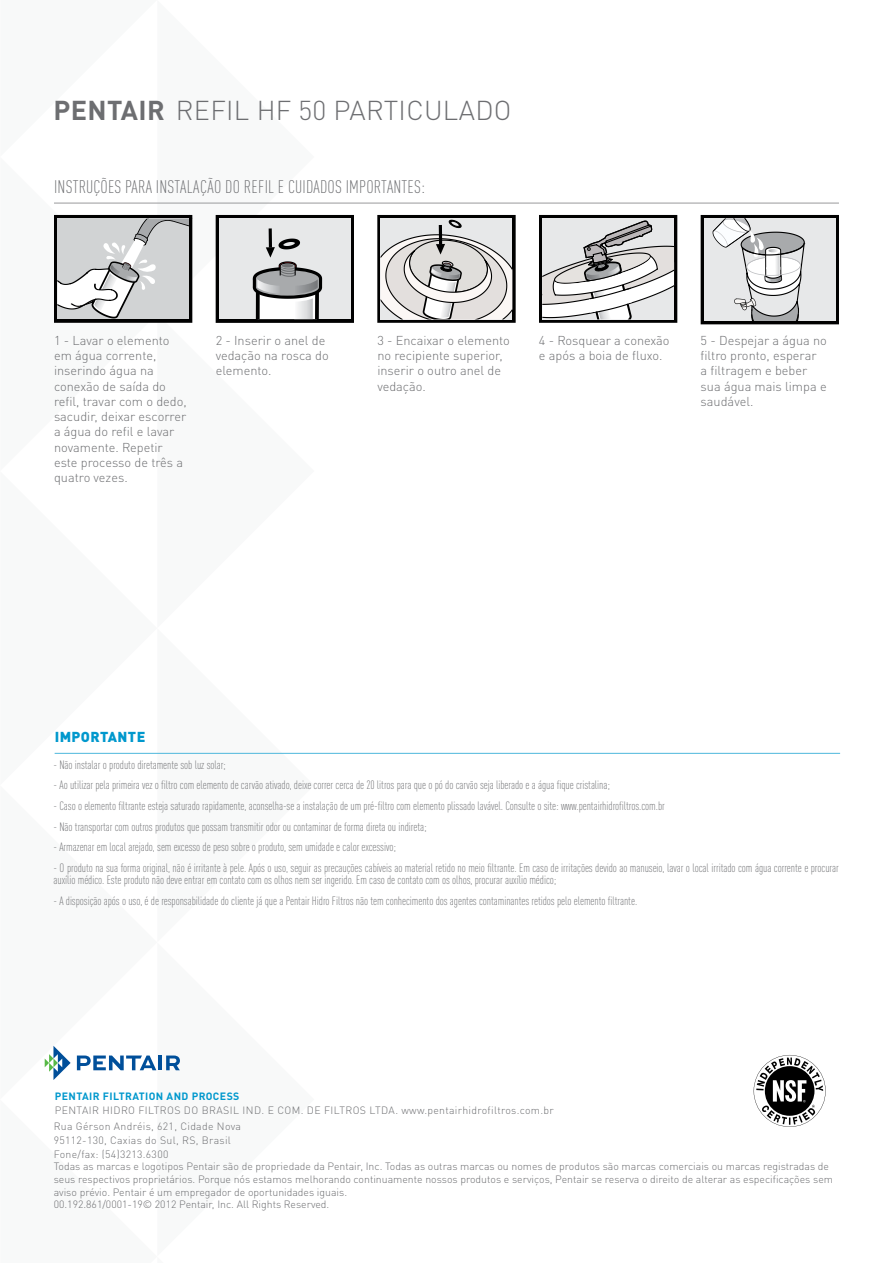
<style>
.page{position:relative;width:893px;height:1263px;background:#fff}
.page>*{position:absolute;margin:0;border:0;box-sizing:border-box;transform-origin:0 0}
.t1{font:300 27px "DIN Pro";letter-spacing:.01em;color:#6d6e71}
.t2{font:700 27px "DIN Pro";color:#6d6e71}
.t3{font:300 condensed 18px "DIN Pro";letter-spacing:.01em;color:#6d6e71}
.t4{font:900 14.25px "DIN Pro";letter-spacing:.03em;color:#0098cd}
.t5{font:300 12.75px/15.3px "DIN Pro";color:#6d6e71}
.t6{font:300 condensed 12px/12px "DIN Pro";letter-spacing:-.005em;color:#6d6e71}
.t7{font:300 10.5px/12.8px "DIN Pro";color:#6d6e71}
.t8{font:300 10.5px/14.2px "DIN Pro";letter-spacing:.03em;color:#6d6e71}
.t9{font:700 10.5px "DIN Pro";letter-spacing:.04em;color:#0098cd}
.t10{font:300 10.5px "DIN Pro";letter-spacing:.04em;color:#6d6e71}
</style>
<div class="page">
<svg style="left:45px;top:1046px;width:26px;height:34px"></svg>
<svg style="left:77px;top:1055px;width:79px;height:15px"></svg>
<hr style="left:159px;top:1055px;width:3px;height:15px;background:#004f9a">
<svg style="left:166px;top:1055px;width:14px;height:15px"></svg>
<hr style="left:55px;top:753px;width:785px;height:1px;background:#4db7dc">
<svg style="left:754px;top:1055px;width:72px;height:72px"></svg>
<hr style="left:54px;top:203px;width:785px;height:1px;background:#999a9c">
<svg style="left:54px;top:215px;width:138px;height:108px"></svg>
<svg style="left:216px;top:215px;width:138px;height:108px;background:#babbbc"></svg>
<svg style="left:377px;top:215px;width:139px;height:108px"></svg>
<svg style="left:539px;top:215px;width:138px;height:108px"></svg>
<svg style="left:701px;top:215px;width:138px;height:109px;background:#c2c3c4"></svg>
<h1 class="t2" style="left:54px;top:88px;width:17px">PENTAIR</h1>
<h1 class="t1" style="left:176px;top:89px;width:337px">REFIL HF 50 PARTICULADO</h1>
<h2 class="t3" style="left:54px;top:174px;width:109px">iNSTRUÇÕES PARA INSTALA</h2>
<h2 class="t3" style="left:200px;top:174px;width:226px">ÇÃO do refil e cuidados importantes:</h2>
<p class="t5" style="left:54px;top:331px;width:134px">1 - Lavar o elemento em água corrente, inserindo água na conexão de saída do refil, travar com o dedo, sacudir, deixar escorrer a água do refil e lavar novamente. Repetir este processo de três a quatro vezes.</p>
<p class="t5" style="left:216px;top:331px;width:115px">2 - Inserir o anel de vedação na rosca do elemento.</p>
<p class="t5" style="left:377px;top:331px;width:134px">3 - Encaixar o elemento no recipiente superior, inserir o outro anel de vedação.</p>
<p class="t5" style="left:539px;top:331px;width:132px">4 - Rosquear a conexão e após a boia de fluxo.</p>
<p class="t5" style="left:701px;top:331px;width:128px">5 - Despejar a água no filtro pronto, esperar<br>a filtragem e beber sua água mais limpa e saudável.</p>
<p class="t4" style="left:55px;top:724px;width:92px">IMPORTANTE</p>
<p class="t6" style="left:54px;top:758px;width:174px">- Não instalar o produto diretamente sob luz solar;</p>
<p class="t6" style="left:54px;top:778px;width:558px">- Ao utilizar pela primeira vez o filtro com elemento de carvão ativado, deixe correr cerca de 20 litros para que o pó do carvão seja liberado e a água fique cristalina;</p>
<p class="t6" style="left:54px;top:799px;width:613px">- Caso o elemento filtrante esteja saturado rapidamente, aconselha-se a instalação de um pré-filtro com elemento plissado lavável. Consulte o site: www.pentairhidrofiltros.com.br</p>
<p class="t6" style="left:54px;top:820px;width:375px">- Não transportar com outros produtos que possam transmitir odor ou contaminar de forma direta ou indireta;</p>
<p class="t6" style="left:54px;top:840px;width:344px">- Armazenar em local arejado, sem excesso de peso sobre o produto, sem umidade e calor excessivo;</p>
<p class="t6" style="left:54px;top:861px;width:787px">- O produto na sua forma original, não é irritante à pele. Após o uso, seguir as precauções cabíveis ao material retido no meio filtrante. Em caso de irritações devido ao manuseio, lavar o local irritado com água corrente e procurar auxílio médico. Este produto não deve entrar em contato com os olhos nem ser ingerido. Em caso de contato com os olhos, procurar auxílio médico;</p>
<p class="t6" style="left:54px;top:893px;width:585px">- A disposição após o uso, é de responsabilidade do cliente já que a Pentair Hidro Filtros não tem conhecimento dos agentes contaminantes retidos pelo elemento filtrante.</p>
<p class="t9" style="left:55px;top:1087px;width:186px">PENTAIR FILTRATION AND PROCESS</p>
<p class="t7" style="left:55px;top:1103px;width:55px">pentai r hid</p>
<p class="t7" style="left:121px;top:1103px;width:24px">ro filt</p>
<p class="t10" style="left:160px;top:1102px;width:126px">ros do brasil i nd. e com</p>
<p class="t7" style="left:301px;top:1103px;width:30px">. de filt</p>
<p class="t7" style="left:345px;top:1103px;width:32px">ros ltda</p>
<p class="t8" style="left:395px;top:1102px;width:160px">. www.pentairhidrofiltros.com.br</p>
<p class="t8" style="left:54px;top:1118px;width:189px">Rua Gérson Andréis, 621, Cidade Nova<br>95112-130, Caxias do Sul, RS, B rasil<br>Fone/fax: (54)3213.6300</p>
<p class="t7" style="left:54px;top:1159px;width:781px">Todas as marcas e logotipos Pentair são de propriedade da Pentair, Inc. Todas as outras marcas ou nomes de produtos são marcas comerciais ou marcas registradas de seus respectivos proprietários. Porque nós estamos melhorando continuamente nossos produtos e serviços, Pentair se reserva o direito de alterar as especificações sem aviso prévio. Pentair é um empregador de oportunidades iguais.<br>00.192.861/0001-19© 2012 Pentair, Inc. All Rights Reserved.</p>
</div>
